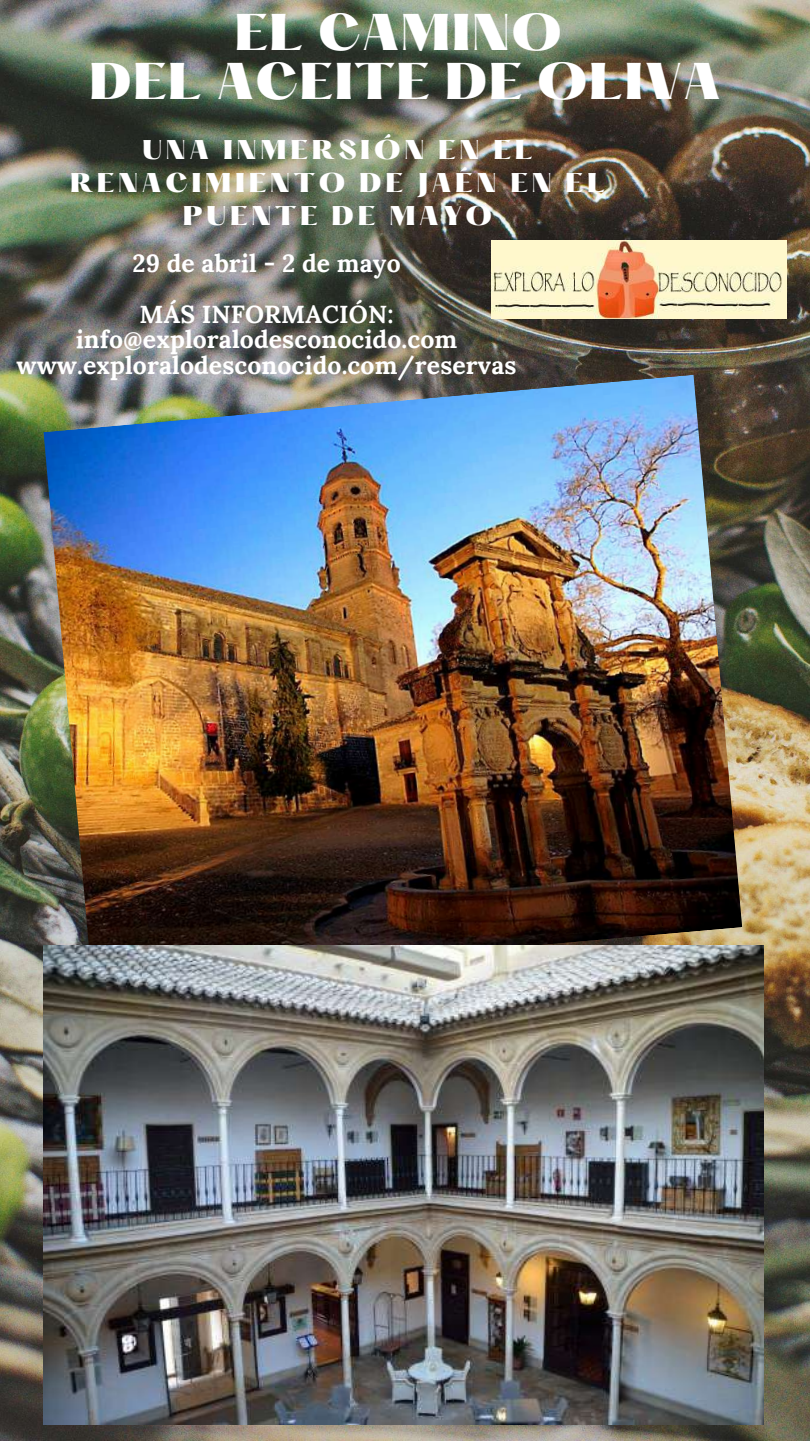
<style>
.page{position:relative;width:810px;height:1441px;background:#fff}
.page>*{position:absolute;margin:0;border:0;box-sizing:border-box;transform-origin:0 0}
.t1{font:900 45.1px/49.4px "Hatton";color:#fff;text-align:center}
.t2{font:700 24.7px/51px "Lora";letter-spacing:.005em;color:#fff}
.t3{font:900 23.7px/32.9px "Hatton";letter-spacing:.13em;color:#fff;text-align:center}
</style>
<div class="page">
<img style="left:0;top:0;width:810px;height:1440px">
<img style="left:44px;top:374px;width:698px;height:571px">
<img style="left:491px;top:241px;width:295px;height:78px">
<img style="left:44px;top:945px;width:720px;height:478px">
<h1 class="t1" style="left:88px;top:12px;width:635px">EL CAMINO<br>DEL ACEITE DE OLIVA</h1>
<p class="t3" style="left:70px;top:136px;width:537px">UNA INMERSIÓN EN EL<br>RENACIMIENTO DE JAÉN EN EL<br>PUENTE DE MAYO</p>
<p class="t2" style="left:132px;top:237px;width:270px">29 de abril - 2 de mayo<br>MÁS INFORMACIÓN:</p>
<p class="t2" style="left:17px;top:326px;width:501px;line-height:25.5px;text-align:center">info@exploralodesconocido.com www.exploralodesconocido.com/reservas</p>
</div>
